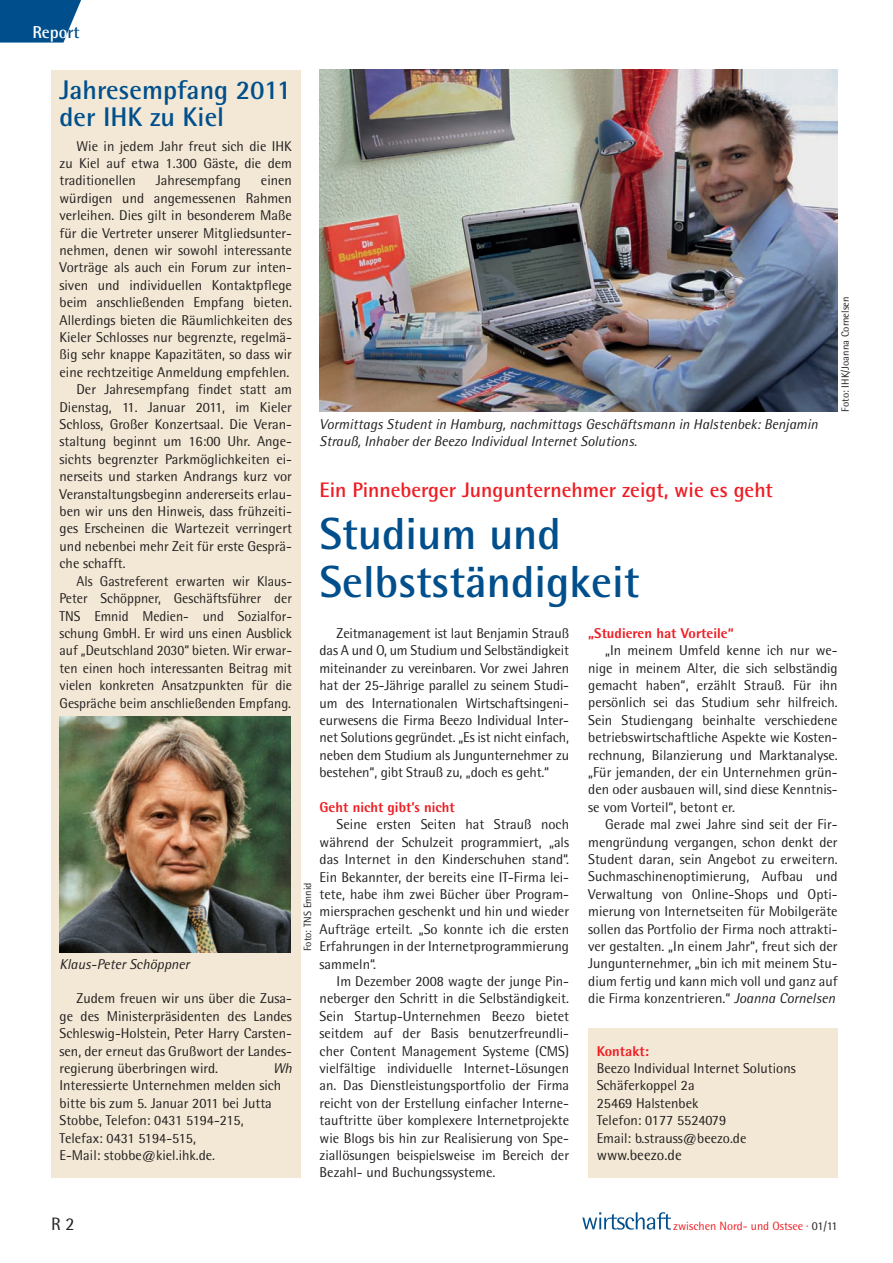
<style>
.page{position:relative;width:893px;height:1263px;background:#fff}
.page>*{position:absolute;margin:0;border:0;box-sizing:border-box;transform-origin:0 0}
.t1{font:700 45px/48px "Rotis Semi Sans";color:#004f8c}
.t2{font:700 27px/27px "Rotis Semi Sans";color:#004f8c}
.t3{font:700 21px "Rotis Semi Sans";color:#ee1d23}
.t4{font:18px "Rotis Semi Sans";color:#231f20}
.t5{font:700 17.25px "Rotis Semi Sans";color:#fff}
.t6{font:15px "Rotis Semi Sans";color:#231f20}
.t7{font:14.25px/17.4px "Rotis Semi Sans";color:#231f20;text-align:justify}
.t8{font:italic 14.25px/17.4px "Rotis Semi Sans";color:#231f20}
.t9{font:800 14.25px "Rotis Semi Sans";color:#ee1d23}
.t10{font:12px "Rotis Semi Sans";color:#ee1d23}
.t11{font:10.5px "Rotis Semi Sans";color:#231f20}
.s1{color:#004f8c}
.s2{font-style:italic}
.s3{color:#231f20}
</style>
<div class="page">
<svg style="left:0;top:0;width:81px;height:43px;background:#1d6399"></svg>
<svg style="left:582px;top:1212px;width:89px;height:18px"></svg>
<img style="left:320px;top:70px;width:518px;height:342px">
<div style="left:588px;top:1028px;width:250px;height:149px;background:#f2e8d5"></div>
<div style="left:51px;top:70px;width:249px;height:1107px;background:#f2e8d5"></div>
<img style="left:60px;top:716px;width:231px;height:236px">
<p class="t5" style="left:32px;top:26px;width:49px">Repo<span class="s1">rt</span></p>
<h2 class="t2" style="left:60px;top:79px;width:233px">Jahresempfang 2011 der IHK zu Kiel</h2>
<p class="t7" style="left:60px;top:139px;width:234px;text-indent:17px">Wie in jedem Jahr freut sich die IHK zu Kiel auf etwa 1.300 Gäste, die dem traditionellen</p>
<p class="t7" style="left:156px;top:173px;width:87px">Jahresempfang</p>
<p class="t7" style="left:261px;top:173px;width:33px">einen</p>
<p class="t7" style="left:60px;top:191px;width:234px">würdigen und angemessenen Rahmen</p>
<p class="t7" style="left:60px;top:208px;width:234px">verleihen. Dies gilt in besonderem Maße</p>
<p class="t7" style="left:60px;top:226px;width:234px">für die Vertreter unserer Mitgliedsunter-</p>
<p class="t7" style="left:60px;top:243px;width:234px">nehmen, denen wir sowohl interessante</p>
<p class="t7" style="left:60px;top:260px;width:234px">Vorträge als auch ein Forum zur inten-</p>
<p class="t7" style="left:60px;top:278px;width:234px">siven und individuellen Kontaktpflege</p>
<p class="t7" style="left:60px;top:295px;width:234px">beim anschließenden Empfang bieten.</p>
<p class="t7" style="left:60px;top:313px;width:234px">Allerdings bieten die Räumlichkeiten des</p>
<p class="t7" style="left:60px;top:330px;width:234px">Kieler Schlosses nur begrenzte, regelmä-</p>
<p class="t7" style="left:60px;top:347px;width:234px">ßig sehr knappe Kapazitäten, so dass wir</p>
<p class="t7" style="left:60px;top:365px;width:231px">eine rechtzeitige Anmeldung empfehlen.</p>
<p class="t7" style="left:77px;top:382px;width:217px">Der Jahresempfang findet statt am</p>
<p class="t7" style="left:60px;top:400px;width:234px">Dienstag, 11. Januar 2011, im Kieler</p>
<p class="t7" style="left:60px;top:417px;width:234px">Schloss, Großer Konzertsaal. Die Veran-</p>
<p class="t7" style="left:60px;top:434px;width:234px">staltung beginnt um 16:00 Uhr. Ange-</p>
<p class="t7" style="left:60px;top:452px;width:234px">sichts begrenzter Parkmöglichkeiten ei-</p>
<p class="t7" style="left:60px;top:469px;width:234px">nerseits und starken Andrangs kurz vor</p>
<p class="t7" style="left:60px;top:487px;width:234px">Veranstaltungsbeginn andererseits erlau-</p>
<p class="t7" style="left:60px;top:504px;width:234px">ben wir uns den Hinweis, dass frühzeiti-</p>
<p class="t7" style="left:60px;top:521px;width:234px">ges Erscheinen die Wartezeit verringert</p>
<p class="t7" style="left:60px;top:539px;width:234px">und nebenbei mehr Zeit für erste Gesprä-</p>
<p class="t7" style="left:60px;top:556px;width:68px">che schafft.</p>
<p class="t7" style="left:77px;top:574px;width:217px">Als Gastreferent erwarten wir Klaus-</p>
<p class="t7" style="left:60px;top:591px;width:234px">Peter Schöppner, Geschäftsführer der</p>
<p class="t7" style="left:60px;top:608px;width:234px">TNS Emnid Medien- und Sozialfor-</p>
<p class="t7" style="left:60px;top:626px;width:234px">schung GmbH. Er wird uns einen Ausblick</p>
<p class="t7" style="left:60px;top:643px;width:234px">auf „Deutschland 2030“ bieten. Wir erwar-</p>
<p class="t7" style="left:60px;top:661px;width:234px">ten einen hoch interessanten Beitrag mit</p>
<p class="t7" style="left:60px;top:678px;width:234px">vielen konkreten Ansatzpunkten für die</p>
<p class="t7" style="left:60px;top:695px;width:233px">Gespräche beim anschließenden Empfang.</p>
<p class="t8" style="left:60px;top:956px;width:132px">Klaus-Peter Schöppner</p>
<p class="t7" style="left:60px;top:991px;width:234px;text-indent:17px">Zudem freuen wir uns über die Zusa&shy;ge des Ministerpräsidenten des Landes Schleswig-Holstein, Peter Harry Carsten&shy;sen, der erneut das Grußwort der Landes&shy;regierung überbringen wird.</p>
<p class="t8" style="left:273px;top:1061px;width:21px">Wh</p>
<p class="t7" style="left:60px;top:1078px;width:223px;text-align:left">Interessierte Unternehmen melden sich bitte bis zum 5. Januar 2011 bei Jutta Stobbe, Telefon: 0431 5194-215, Telefax: 0431 5194-515,<br>E-Mail: stobbe@kiel.ihk.de.</p>
<p class="t8" style="left:320px;top:417px;width:500px">Vormittags Student in Hamburg, nachmittags Geschäftsmann in Halstenbek: Benjamin<br>Strauß, Inhaber der Beezo Individual Internet Solutions.</p>
<p class="t11" style="left:841px;top:412px;width:117px;rotate:-90deg">Foto: IHK/Joanna Cornelsen</p>
<p class="t11" style="left:304px;top:951px;width:70px;rotate:-90deg">Foto: TNS Emnid</p>
<h3 class="t3" style="left:320px;top:483px;width:455px">Ein Pinneberger Jungunternehmer zeigt, wie es geht</h3>
<h1 class="t1" style="left:320px;top:515px;width:321px">Studium und<br>Selbstständigkeit</h1>
<p class="t7" style="left:320px;top:626px;width:251px;text-indent:17px">Zeitmanagement ist laut Benjamin Strauß das A und O, um Studium und Selbständigkeit miteinander zu vereinbaren. Vor zwei Jahren hat der 25-Jährige parallel zu seinem Studi&shy;um des Internationalen Wirtschaftsingeni&shy;eurwesens die Firma Beezo Individual Inter&shy;net Solutions gegründet. „Es ist nicht einfach, neben dem Studium als Jungunternehmer zu bestehen“, gibt Strauß zu, „doch es geht.“</p>
<p class="t9" style="left:320px;top:802px;width:137px">Geht nicht gibt’s nicht</p>
<p class="t7" style="left:320px;top:817px;width:251px;text-indent:17px">Seine ersten Seiten hat Strauß noch während der Schulzeit programmiert, „als das Internet in den Kinderschuhen stand“.<br>Ein Bekannter, der bereits eine IT-Firma lei&shy;tete, habe ihm zwei Bücher über Program&shy;miersprachen geschenkt und hin und wieder Aufträge erteilt. „So konnte ich die ersten Erfahrungen in der Internetprogrammierung sammeln“.</p>
<p class="t7" style="left:320px;top:974px;width:251px;text-indent:17px">Im Dezember 2008 wagte der junge Pin&shy;neberger den Schritt in die Selbständigkeit.<br>Sein Startup-Unternehmen Beezo bietet seitdem auf der Basis benutzerfreundli&shy;cher Content Management Systeme (CMS) vielfältige individuelle Internet-Lösungen an. Das Dienstleistungsportfolio der Firma reicht von der Erstellung einfacher Interne&shy;tauftritte über komplexere Internetprojekte wie Blogs bis hin zur Realisierung von Spe&shy;ziallösungen beispielsweise im Bereich der Bezahl- und Buchungssysteme.</p>
<p class="t9" style="left:588px;top:628px;width:147px">„Studieren hat Vorteile“</p>
<p class="t7" style="left:588px;top:643px;width:251px;text-indent:17px">„In meinem Umfeld kenne ich nur we&shy;nige in meinem Alter, die sich selbständig gemacht haben“, erzählt Strauß. Für ihn persönlich sei das Studium sehr hilfreich.<br>Sein Studiengang beinhalte verschiedene betriebswirtschaftliche Aspekte wie Kosten&shy;rechnung, Bilanzierung und Marktanalyse. „Für jemanden, der ein Unternehmen grün&shy;den oder ausbauen will, sind diese Kenntnis&shy;se vom Vorteil“, betont er.</p>
<p class="t7" style="left:588px;top:817px;width:251px;text-indent:17px">Gerade mal zwei Jahre sind seit der Fir&shy;mengründung vergangen, schon denkt der Student daran, sein Angebot zu erweitern.<br>Suchmaschinenoptimierung, Aufbau und Verwaltung von Online-Shops und Opti&shy;mierung von Internetseiten für Mobilgeräte sollen das Portfolio der Firma noch attrakti&shy;ver gestalten. „In einem Jahr“, freut sich der Jungunternehmer, „bin ich mit meinem Stu&shy;dium fertig und kann mich voll und ganz auf die Firma konzentrieren.“ <span class="s2">Joanna Cornelsen</span></p>
<p class="t9" style="left:597px;top:1046px;width:54px">Kontakt:</p>
<p class="t7" style="left:597px;top:1061px;width:201px;text-align:left">Beezo Individual Internet Solutions<br>Schäferkoppel 2a<br>25469 Halstenbek<br>Telefon: 0177 5524079<br>Email: b.strauss@beezo.de</p>
<p class="t6" style="left:597px;top:1150px;width:87px">www.beezo.de</p>
<p class="t4" style="left:51px;top:1217px;width:25px">R 2</p>
<p class="t10" style="left:673px;top:1221px;width:166px">zwischen Nord- und Ostsee · <span class="s3">01/11</span></p>
</div>
